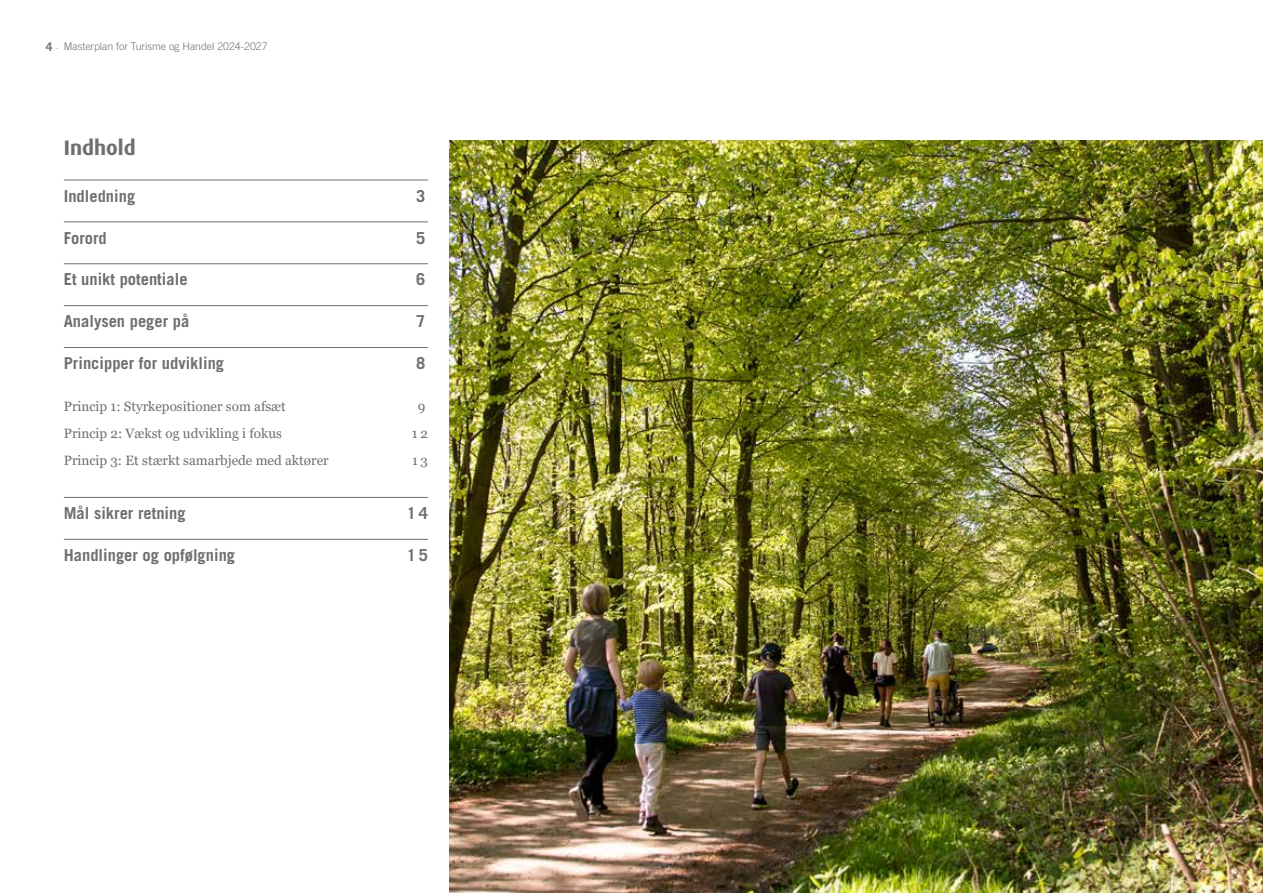
<style>
.page{position:relative;width:1263px;height:893px;background:#fff}
.page>*{position:absolute;margin:0;border:0;box-sizing:border-box;transform-origin:0 0}
.t1{font:700 21px "Dax Pro";color:#706f6f}
.t2{font:700 16.5px "Trade Gothic LT Std";color:#6f6f6e}
.t3{font:13.5px "Georgia";color:#6f6f6e}
.t4{font:300 10.5px "Trade Gothic LT Std";color:#706f6f}
.s1{font-weight:700;font-size:12px}
</style>
<div class="page">
<hr style="left:64px;top:180px;width:364px;height:1px;background:#706f6f">
<hr style="left:64px;top:221px;width:364px;height:1px;background:#706f6f">
<hr style="left:64px;top:263px;width:364px;height:1px;background:#706f6f">
<hr style="left:64px;top:305px;width:364px;height:1px;background:#706f6f">
<hr style="left:64px;top:347px;width:364px;height:1px;background:#706f6f">
<hr style="left:64px;top:497px;width:364px;height:1px;background:#706f6f">
<hr style="left:64px;top:539px;width:364px;height:1px;background:#706f6f">
<img style="left:449px;top:140px;width:814px;height:753px">
<p class="t4" style="left:46px;top:40px;width:223px"><span class="s1">4</span> · Masterplan for Turisme og Handel 2024-2027</p>
<p class="t1" style="left:64px;top:134px;width:73px">Indhold</p>
<p class="t2" style="left:64px;top:186px;width:73px">Indledning</p>
<p class="t2" style="left:416px;top:186px;width:11px">3</p>
<p class="t2" style="left:64px;top:227px;width:45px">Forord</p>
<p class="t2" style="left:416px;top:227px;width:11px">5</p>
<p class="t2" style="left:64px;top:269px;width:125px">Et unikt potentiale</p>
<p class="t2" style="left:416px;top:269px;width:11px">6</p>
<p class="t2" style="left:64px;top:311px;width:127px">Analysen peger på</p>
<p class="t2" style="left:416px;top:311px;width:11px">7</p>
<p class="t2" style="left:64px;top:353px;width:162px">Principper for udvikling</p>
<p class="t2" style="left:416px;top:353px;width:11px">8</p>
<p class="t3" style="left:64px;top:398px;width:224px">Princip 1: Styrkepositioner som afsæt</p>
<p class="t3" style="left:418px;top:398px;width:9px">9</p>
<p class="t3" style="left:64px;top:425px;width:220px">Princip 2: Vækst og udvikling i fokus</p>
<p class="t3" style="left:412px;top:425px;width:18px">12</p>
<p class="t3" style="left:64px;top:452px;width:266px">Princip 3: Et stærkt samarbjede med aktører</p>
<p class="t3" style="left:412px;top:452px;width:18px">13</p>
<p class="t2" style="left:64px;top:503px;width:123px">Mål sikrer retning</p>
<p class="t2" style="left:407px;top:503px;width:23px">14</p>
<p class="t2" style="left:64px;top:545px;width:173px">Handlinger og opfølgning</p>
<p class="t2" style="left:407px;top:545px;width:23px">15</p>
</div>
